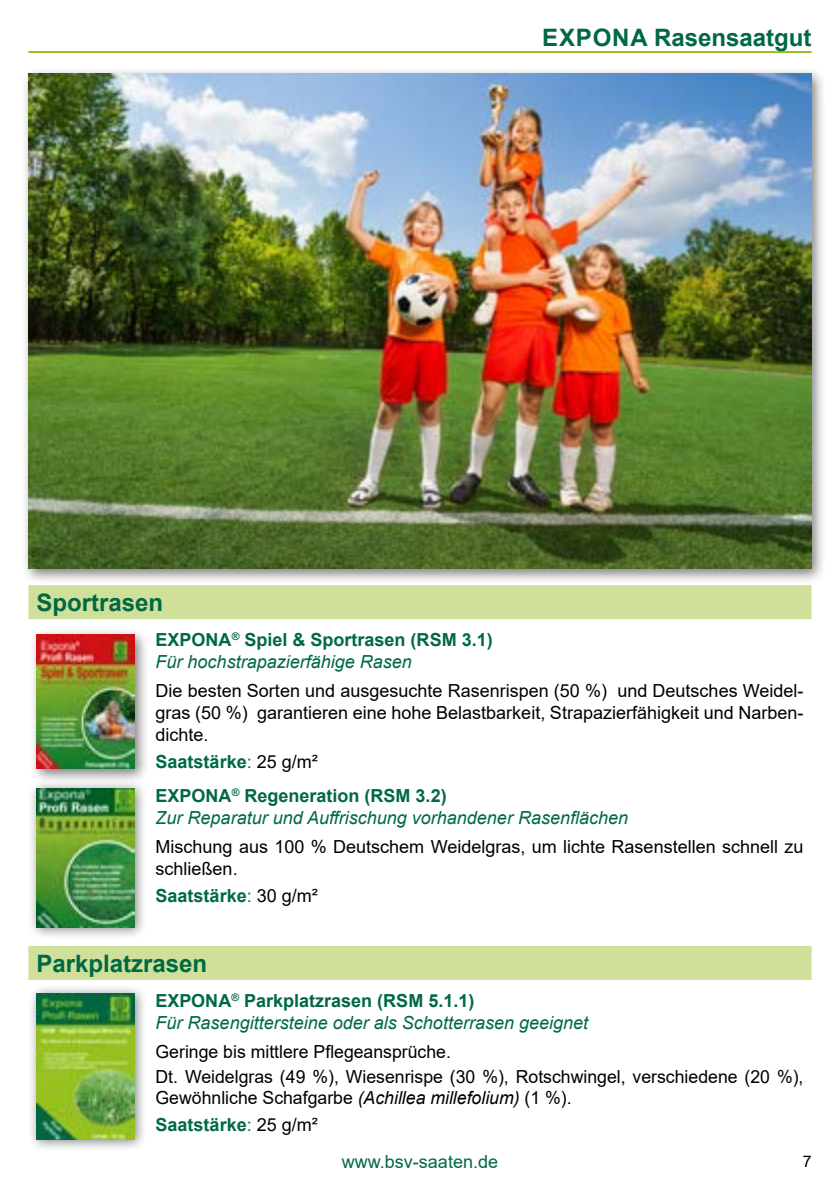
<style>
.page{position:relative;width:840px;height:1191px;background:#fff}
.page>*{position:absolute;margin:0;border:0;box-sizing:border-box;transform-origin:0 0}
.t1{font:700 24px "Arial";color:#006944}
.t2{font:18px/21.6px "Arial";color:#000}
.t3{font:italic 18px/21.6px "Arial";color:#006944}
.t4{font:700 18px/21.6px "Arial";color:#006944}
.t5{font:18px "Arial";color:#006944}
.t6{font:16px "Arial";color:#000}
.s1{font-weight:400;font-style:italic}
.s2{font-weight:400}
.s3{font-weight:400;color:#000}
.s4{font-weight:700;font-style:normal}
.s5{font-style:italic}
.s6{font-weight:700;color:#006944}
.s7{color:#006944}
</style>
<div class="page">
<hr style="left:28px;top:51px;width:783px;height:2px;background:#95c11f">
<div style="left:22px;top:67px;width:804px;height:516px;background:#000;opacity:.5"></div>
<img style="left:28px;top:74px;width:783px;height:495px">
<svg style="left:28px;top:585px;width:783px;height:395px"></svg>
<div style="left:30px;top:627px;width:120px;height:156px;background:#000;opacity:.5"></div>
<img style="left:37px;top:634px;width:97px;height:135px">
<div style="left:28px;top:779px;width:120px;height:160px;background:#000;opacity:.5"></div>
<img style="left:37px;top:788px;width:97px;height:139px">
<div style="left:28px;top:984px;width:120px;height:168px;background:#000;opacity:.5"></div>
<img style="left:37px;top:993px;width:97px;height:146px">
<h1 class="t1" style="left:542px;top:20px;width:271px">EXPONA Rasensaatgut</h1>
<h1 class="t1" style="left:36px;top:585px;width:128px">Sportrasen</h1>
<p class="t4" style="left:155px;top:629px;width:338px">EXPONA<sup>®</sup> Spiel &amp; Sportrasen (RSM 3.1)<br><span class="s1">Für hochstrapazierfähige Rasen</span></p>
<p class="t2" style="left:155px;top:680px;width:649px;text-align:justify">Die besten Sorten und ausgesuchte Rasenrispen (50 %) und Deutsches Weidel&shy;gras (50 %) garantieren eine hohe Belastbarkeit, Strapazierfähigkeit und Narben&shy;dichte.</p>
<p class="t4" style="left:155px;top:744px;width:292px;line-height:34.4px">Saatstärke<span class="s2">:</span> <span class="s3">25 g/m²<br></span>EXPONA<sup>®</sup> Regeneration (RSM 3.2)</p>
<p class="t3" style="left:155px;top:807px;width:474px">Zur Reparatur und Auffrischung vorhandener Rasenflächen</p>
<p class="t2" style="left:155px;top:836px;width:649px">Mischung aus 100 % Deutschem Weidelgras, um lichte Rasenstellen schnell zu schließen.</p>
<p class="t4" style="left:155px;top:885px;width:164px">Saatstärke<span class="s2">:</span> <span class="s3">30 g/m²</span></p>
<h1 class="t1" style="left:36px;top:946px;width:172px">Parkplatzrasen</h1>
<p class="t3" style="left:155px;top:990px;width:434px"><span class="s4">EXPONA</span><sup>®</sup> <span class="s4">Parkplatzrasen (RSM 5.1.1)<br></span>Für Rasengittersteine oder als Schotterrasen geeignet</p>
<p class="t2" style="left:155px;top:1039px;width:649px;line-height:24.4px">Geringe bis mittlere Pflegeansprüche.<br>Dt. Weidelgras (49 %), Wiesenrispe (30 %), Rotschwingel, verschiedene (20 %),</p>
<p class="t2" style="left:155px;top:1084px;width:417px;line-height:27.2px">Gewöhnliche Schafgarbe <span class="s5">(Achillea millefolium)</span> (1 %).<br><span class="s6">Saatstärke</span><span class="s7">:</span> 25 g/m²</p>
<p class="t5" style="left:341px;top:1149px;width:158px">www.bsv-saaten.de</p>
<p class="t6" style="left:802px;top:1150px;width:10px">7</p>
</div>
